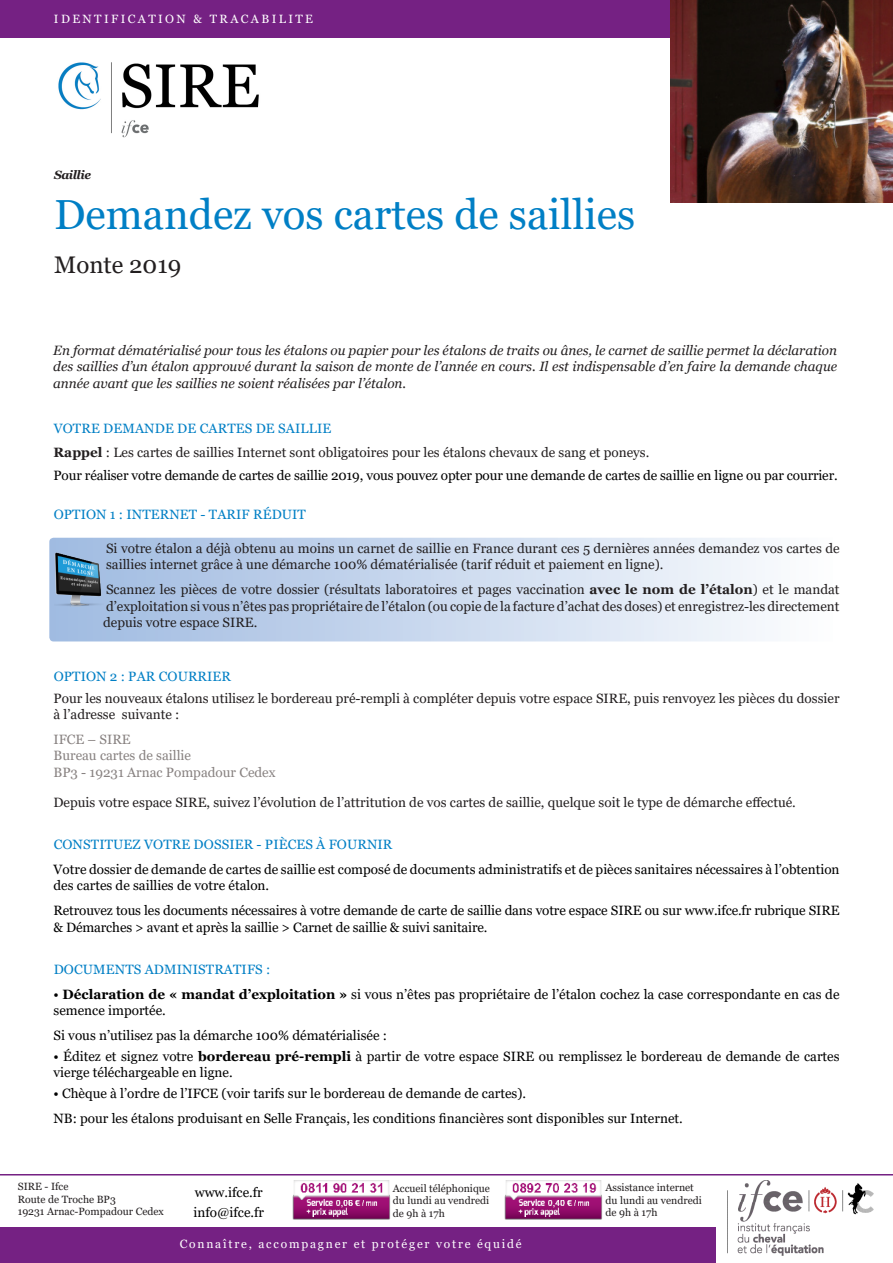
<style>
.page{position:relative;width:893px;height:1263px;background:#fff}
.page>*{position:absolute;margin:0;border:0;box-sizing:border-box;transform-origin:0 0}
.t1{font:42px "Georgia";color:#007fc5}
.t2{font:24px "Georgia";color:#231f20}
.t3{font:13.5px/16.5px "Georgia";color:#000}
.t4{font:13.5px/16.5px "Georgia";color:#231f20}
.t5{font:italic 13.5px/16.5px "Georgia";color:#231f20;text-align:justify}
.t6{font:13.5px "Georgia";letter-spacing:.01em;color:#007fc5}
.t7{font:13.5px "Georgia";color:#888281}
.t8{font:12px "Georgia";letter-spacing:.15em;color:#fff}
.t9{font:12px "Georgia";letter-spacing:.2em;color:#fff}
.t10{font:italic 700 12px "Georgia";letter-spacing:-.04em;color:#231f20}
.t11{font:10.5px/12.6px "Georgia";color:#231f20}
.s1{font-weight:700}
</style>
<div class="page">
<img style="left:58px;top:62px;width:201px;height:76px">
<div style="left:0;top:0;width:893px;height:38px;background:#752183"></div>
<div style="left:0;top:1227px;width:715px;height:36px;background:#752183"></div>
<img style="left:737px;top:1181px;width:137px;height:75px">
<hr style="left:0;top:1174px;width:893px;height:1px;background:#752183">
<img style="left:292px;top:1180px;width:98px;height:39px">
<img style="left:505px;top:1181px;width:97px;height:39px">
<svg style="left:49px;top:538px;width:716px;height:103px;background:#c9d8ee"></svg>
<img style="left:54px;top:552px;width:49px;height:55px">
<img style="left:670px;top:0;width:223px;height:202px">
<p class="t9" style="left:54px;top:11px;width:261px">IDENTIFICATION &amp; TRACABILITE</p>
<p class="t10" style="left:54px;top:167px;width:38px">Saillie</p>
<p class="t1" style="left:54px;top:189px;width:583px">Demandez vos cartes de saillies</p>
<p class="t2" style="left:54px;top:250px;width:129px">Monte 2019</p>
<p class="t5" style="left:53px;top:342px;width:785px">En format dématérialisé pour tous les étalons ou papier pour les étalons de traits ou ânes, le carnet de saillie permet la déclaration des saillies d’un étalon approuvé durant la saison de monte de l’année en cours. Il est indispensable d’en faire la demande chaque année avant que les saillies ne soient réalisées par l’étalon.</p>
<p class="t6" style="left:54px;top:420px;width:279px">VOTRE DEMANDE DE CARTES DE SAILLIE</p>
<p class="t4" style="left:54px;top:445px;width:597px"><span class="s1">Rappel</span> : Les cartes de saillies Internet sont obligatoires pour les étalons chevaux de sang et poneys.</p>
<p class="t3" style="left:54px;top:467px;width:786px">Pour réaliser votre demande de cartes de saillie 2019, vous pouvez opter pour une demande de cartes de saillie en ligne ou par courrier.</p>
<p class="t6" style="left:54px;top:506px;width:254px">OPTION 1 : INTERNET - TARIF RÉDUIT</p>
<p class="t4" style="left:106px;top:540px;width:735px">Si votre étalon a déjà obtenu au moins un carnet de saillie en France durant ces 5 dernières années demandez vos cartes de saillies internet grâce à une démarche 100% dématérialisée (tarif réduit et paiement en ligne).</p>
<p class="t4" style="left:103px;top:582px;width:738px;text-align:justify">Scannez les pièces de votre dossier (résultats laboratoires et pages vaccination <span class="s1">avec le nom de l’étalon</span>) et le mandat d’exploitation si vous n’êtes pas propriétaire de l’étalon (ou copie de la facture d’achat des doses) et enregistrez-les directement depuis votre espace SIRE.</p>
<p class="t6" style="left:54px;top:668px;width:179px">OPTION 2 : PAR COURRIER</p>
<p class="t4" style="left:54px;top:690px;width:787px">Pour les nouveaux étalons utilisez le bordereau pré-rempli à compléter depuis votre espace SIRE, puis renvoyez les pièces du dossier à l’adresse suivante :</p>
<p class="t7" style="left:54px;top:731px;width:79px">IFCE – SIRE</p>
<p class="t7" style="left:54px;top:748px;width:139px">Bureau cartes de saillie</p>
<p class="t7" style="left:54px;top:764px;width:224px">BP3 - 19231 Arnac Pompadour Cedex</p>
<p class="t4" style="left:54px;top:794px;width:744px">Depuis votre espace SIRE, suivez l’évolution de l’attritution de vos cartes de saillie, quelque soit le type de démarche effectué.</p>
<p class="t6" style="left:54px;top:836px;width:340px">CONSTITUEZ VOTRE DOSSIER - PIÈCES À FOURNIR</p>
<p class="t3" style="left:54px;top:861px;width:787px">Votre dossier de demande de cartes de saillie est composé de documents administratifs et de pièces sanitaires nécessaires à l’obtention des cartes de saillies de votre étalon.</p>
<p class="t3" style="left:54px;top:903px;width:787px">Retrouvez tous les documents nécessaires à votre demande de carte de saillie dans votre espace SIRE ou sur www.ifce.fr rubrique SIRE &amp; Démarches &gt; avant et après la saillie &gt; Carnet de saillie &amp; suivi sanitaire.</p>
<p class="t6" style="left:54px;top:961px;width:218px">DOCUMENTS ADMINISTRATIFS :</p>
<p class="t3" style="left:54px;top:986px;width:787px">• <span class="s1">Déclaration de « mandat d’exploitation »</span> si vous n’êtes pas propriétaire de l’étalon cochez la case correspondante en cas de semence importée.</p>
<p class="t3" style="left:54px;top:1027px;width:335px">Si vous n’utilisez pas la démarche 100% dématérialisée :</p>
<p class="t3" style="left:54px;top:1048px;width:787px">• Éditez et signez votre <span class="s1">bordereau pré-rempli</span> à partir de votre espace SIRE ou remplissez le bordereau de demande de cartes vierge téléchargeable en ligne.</p>
<p class="t3" style="left:54px;top:1085px;width:474px">• Chèque à l’ordre de l’IFCE (voir tarifs sur le bordereau de demande de cartes).</p>
<p class="t3" style="left:54px;top:1111px;width:631px">NB: pour les étalons produisant en Selle Français, les conditions financières sont disponibles sur Internet.</p>
<p class="t11" style="left:18px;top:1180px;width:148px">SIRE - Ifce<br>Route de Troche BP3<br>19231 Arnac-Pompadour Cedex</p>
<p class="t3" style="left:193px;top:1182px;width:72px;line-height:20.4px">www.ifce.fr info@ifce.fr</p>
<p class="t11" style="left:393px;top:1182px;width:99px;text-align:justify">Accueil téléphonique du lundi au vendredi de 9h à 17h</p>
<p class="t11" style="left:605px;top:1181px;width:98px">Assistance internet du lundi au vendredi de 9h à 17h</p>
<p class="t8" style="left:180px;top:1237px;width:343px">Connaître, accompagner et protéger votre équidé</p>
</div>
